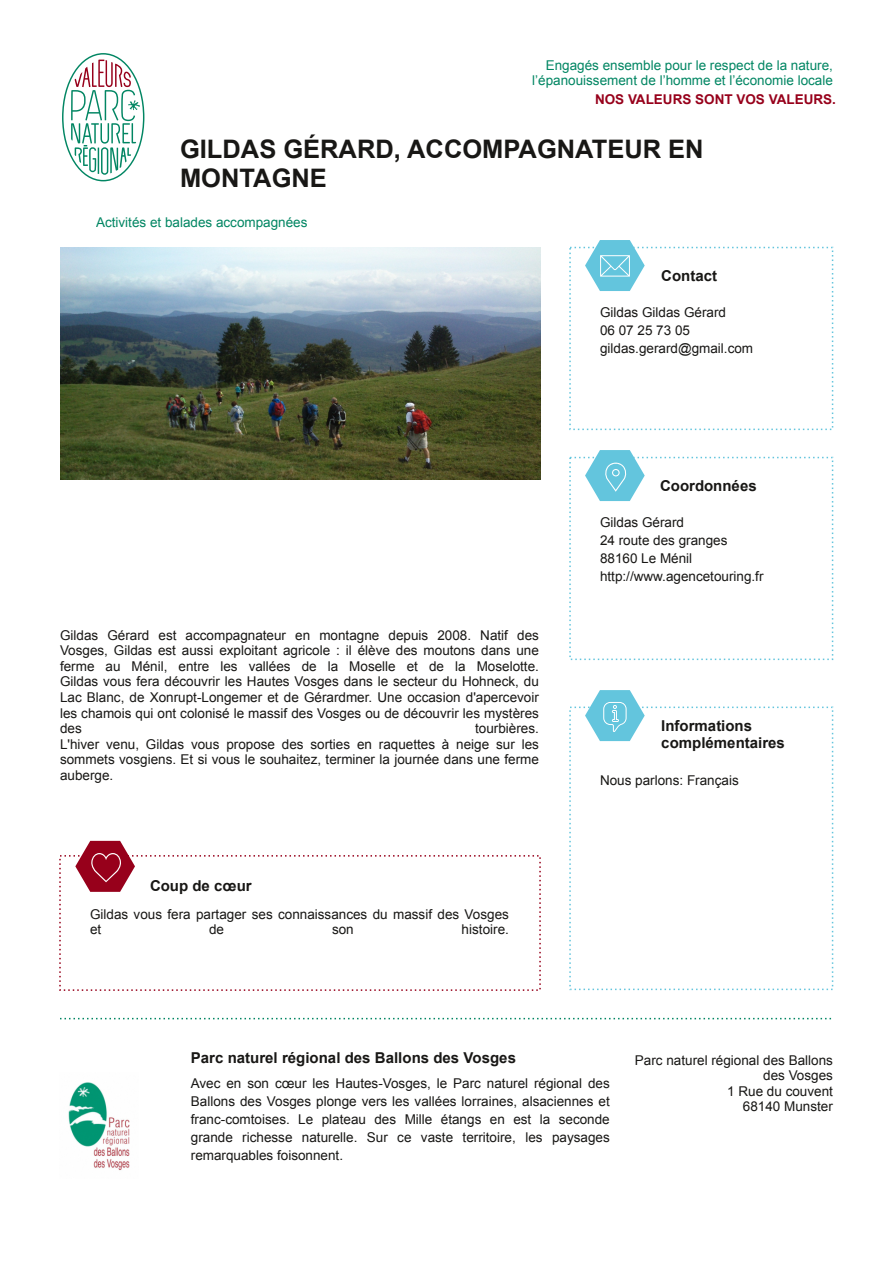
<style>
.page{position:relative;width:893px;height:1263px;background:#fff}
.page>*{position:absolute;margin:0;border:0;box-sizing:border-box;transform-origin:0 0}
.t1{font:700 25.5px/29.2px "Arial";color:#181715}
.t2{font:700 15px/17.2px "Arial";color:#181715}
.t3{font:13.5px/15.5px "Arial";color:#181715;text-align:justify}
.t4{font:13.5px/15.5px "Arial";color:#028663;text-align:right}
.t5{font:700 13.5px "Arial";color:#97001b}
</style>
<div class="page">
<img style="left:68px;top:1082px;width:62px;height:89px">
<svg style="left:60px;top:1018px;width:772px;height:1px"></svg>
<svg style="left:585px;top:690px;width:60px;height:51px"></svg>
<svg style="left:585px;top:450px;width:60px;height:51px"></svg>
<svg style="left:585px;top:240px;width:60px;height:51px"></svg>
<svg style="left:75px;top:841px;width:60px;height:51px"></svg>
<img style="left:60px;top:248px;width:480px;height:232px">
<svg style="left:62px;top:53px;width:83px;height:129px"></svg>
<p class="t4" style="left:532px;top:57px;width:302px">Engagés ensemble pour le respect de la nature, l’épanouissement de l’homme et l’économie locale</p>
<p class="t5" style="left:595px;top:92px;width:242px">NOS VALEURS SONT VOS VALEURS.</p>
<h1 class="t1" style="left:180px;top:135px;width:525px">GILDAS GÉRARD, ACCOMPAGNATEUR EN<br>MONTAGNE</h1>
<p class="t4" style="left:96px;top:215px;width:213px">Activités et balades accompagnées</p>
<p class="t3" style="left:60px;top:627px;width:480px">Gildas Gérard est accompagnateur en montagne depuis 2008. Natif des Vosges, Gildas est aussi exploitant agricole : il élève des moutons dans une ferme au Ménil, entre les vallées de la Moselle et de la Moselotte.<br>Gildas vous fera découvrir les Hautes Vosges dans le secteur du Hohneck, du Lac Blanc, de Xonrupt-Longemer et de Gérardmer. Une occasion d'apercevoir les chamois qui ont colonisé le massif des Vosges ou de découvrir les mystères des</p>
<p class="t3" style="left:60px;top:721px;width:480px;text-indent:415px">tourbières.<br>L'hiver venu, Gildas vous propose des sorties en raquettes à neige sur les sommets vosgiens. Et si vous le souhaitez, terminer la journée dans une ferme auberge.</p>
<p class="t2" style="left:150px;top:877px;width:103px">Coup de cœur</p>
<p class="t3" style="left:90px;top:906px;width:420px">Gildas vous fera partager ses connaissances du massif des Vosges et</p>
<p class="t3" style="left:209px;top:922px;width:17px">de</p>
<p class="t3" style="left:332px;top:922px;width:23px">son</p>
<p class="t3" style="left:462px;top:922px;width:49px">histoire.</p>
<p class="t2" style="left:661px;top:267px;width:57px">Contact</p>
<p class="t3" style="left:600px;top:304px;width:155px;line-height:18px;text-align:left">Gildas Gildas Gérard<br>06 07 25 73 05 gildas.gerard@gmail.com</p>
<p class="t2" style="left:660px;top:477px;width:98px">Coordonnées</p>
<p class="t3" style="left:600px;top:514px;width:165px;line-height:18px;text-align:left">Gildas Gérard<br>24 route des granges<br>88160 Le Ménil http://www.agencetouring.fr</p>
<p class="t2" style="left:661px;top:717px;width:125px">Informations complémentaires</p>
<p class="t3" style="left:600px;top:772px;width:140px">Nous parlons: Français</p>
<p class="t2" style="left:191px;top:1049px;width:327px">Parc naturel régional des Ballons des Vosges</p>
<p class="t3" style="left:191px;top:1074px;width:420px;line-height:18px">Avec en son cœur les Hautes-Vosges, le Parc naturel régional des Ballons des Vosges plonge vers les vallées lorraines, alsaciennes et franc-comtoises. Le plateau des Mille étangs en est la seconde grande richesse naturelle. Sur ce vaste territoire, les paysages remarquables foisonnent.</p>
<p class="t3" style="left:635px;top:1052px;width:199px;text-align:right">Parc naturel régional des Ballons des Vosges<br>1 Rue du couvent<br>68140 Munster</p>
</div>
